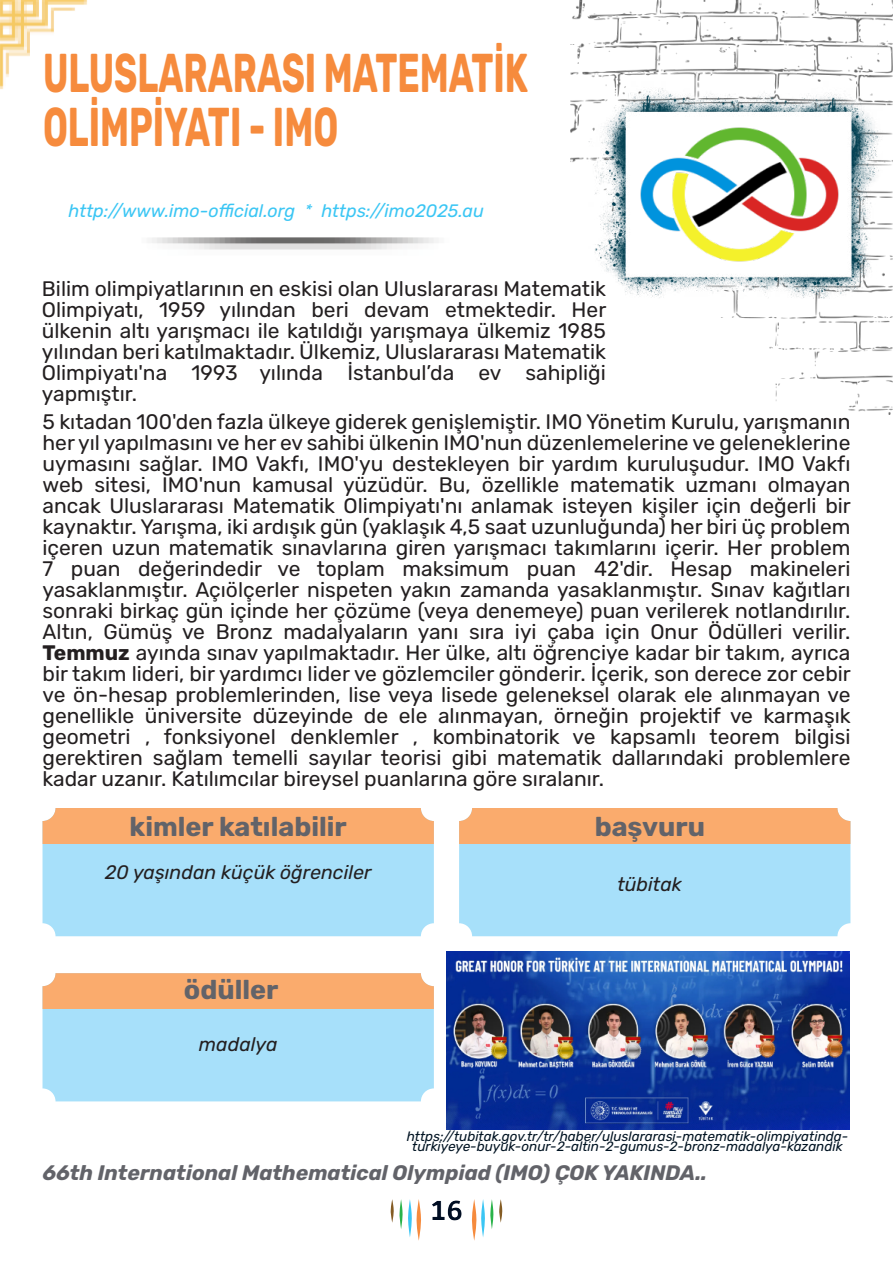
<style>
.page{position:relative;width:893px;height:1263px;background:#fff}
.page>*{position:absolute;margin:0;border:0;box-sizing:border-box;transform-origin:0 0}
.t1{font:700 54.6px/54.2px "Rubik";color:#f68b3d;scale:.64 1}
.t2{font:700 30px "Dubai";color:#000e23}
.t3{font:700 27px "Rubik";color:#626369}
.t4{font:21px/21px "Rubik";color:#231f20;text-align:justify}
.t5{font:italic 700 21px "Rubik";color:#626369}
.t6{font:italic 19.5px "Rubik";color:#231f20}
.t7{font:italic 18px "Rubik";color:#3bc6f4}
.t8{font:italic 13.5px/10.5px "Rubik";color:#001322;text-align:center}
.s1{font-weight:700}
</style>
<div class="page">
<svg style="left:391px;top:1199px;width:30px;height:42px"></svg>
<svg style="left:472px;top:1199px;width:21px;height:42px"></svg>
<svg style="left:499px;top:1199px;width:3px;height:24px"></svg>
<img style="left:571px;top:0;width:322px;height:415px">
<img style="left:589px;top:81px;width:295px;height:218px">
<img style="left:151px;top:237px;width:287px;height:13px">
<img style="left:0;top:0;width:87px;height:89px">
<img style="left:446px;top:952px;width:404px;height:177px">
<div style="left:43px;top:808px;width:391px;height:128px;background:#a7e0fa;border-radius:13px"></div>
<div style="left:43px;top:808px;width:391px;height:36px;background:#faab6d"></div>
<div style="left:43px;top:973px;width:391px;height:128px;background:#a7e0fa;border-radius:13px"></div>
<div style="left:43px;top:973px;width:391px;height:36px;background:#faab6d"></div>
<div style="left:459px;top:808px;width:391px;height:128px;background:#a7e0fa;border-radius:13px"></div>
<div style="left:459px;top:808px;width:391px;height:36px;background:#faab6d"></div>
<img style="left:639px;top:125px;width:201px;height:139px">
<h1 class="t1" style="left:43px;top:47px;width:759px">ULUSLARARASI MATEMATİK<br>OLİMPİYATI - IMO</h1>
<p class="t7" style="left:69px;top:201px;width:417px">http://www.imo-official.org * https://imo2025.au</p>
<p class="t4" style="left:42px;top:278px;width:566px">Bilim olimpiyatlarının en eskisi olan Uluslararası Matematik Olimpiyatı, 1959 yılından beri devam etmektedir. Her ülkenin altı yarışmacı ile katıldığı yarışmaya ülkemiz 1985 yılından beri katılmaktadır. Ülkemiz, Uluslararası Matematik Olimpiyatı'na 1993 yılında İstanbul’da ev sahipliği yapmıştır.</p>
<p class="t4" style="left:43px;top:412px;width:810px">5 kıtadan 100'den fazla ülkeye giderek genişlemiştir. IMO Yönetim Kurulu, yarışmanın her yıl yapılmasını ve her ev sahibi ülkenin IMO'nun düzenlemelerine ve geleneklerine uymasını sağlar. IMO Vakfı, IMO'yu destekleyen bir yardım kuruluşudur. IMO Vakfı web sitesi, IMO'nun kamusal yüzüdür. Bu, özellikle matematik uzmanı olmayan ancak Uluslararası Matematik Olimpiyatı'nı anlamak isteyen kişiler için değerli bir kaynaktır. Yarışma, iki ardışık gün (yaklaşık 4,5 saat uzunluğunda) her biri üç problem içeren uzun matematik sınavlarına giren yarışmacı takımlarını içerir. Her problem 7 puan değerindedir ve toplam maksimum puan 42'dir. Hesap makineleri yasaklanmıştır. Açıölçerler nispeten yakın zamanda yasaklanmıştır. Sınav kağıtları sonraki birkaç gün içinde her çözüme (veya denemeye) puan verilerek notlandırılır.<br>Altın, Gümüş ve Bronz madalyaların yanı sıra iyi çaba için Onur Ödülleri verilir.<br><span class="s1">Temmuz</span> ayında sınav yapılmaktadır. Her ülke, altı öğrenciye kadar bir takım, ayrıca bir takım lideri, bir yardımcı lider ve gözlemciler gönderir. İçerik, son derece zor cebir ve ön-hesap problemlerinden, lise veya lisede geleneksel olarak ele alınmayan ve genellikle üniversite düzeyinde de ele alınmayan, örneğin projektif ve karmaşık geometri , fonksiyonel denklemler , kombinatorik ve kapsamlı teorem bilgisi gerektiren sağlam temelli sayılar teorisi gibi matematik dallarındaki problemlere kadar uzanır. Katılımcılar bireysel puanlarına göre sıralanır.</p>
<p class="t3" style="left:130px;top:810px;width:219px">kimler katılabilir</p>
<p class="t6" style="left:105px;top:861px;width:268px">20 yaşından küçük öğrenciler</p>
<p class="t3" style="left:595px;top:810px;width:112px">başvuru</p>
<p class="t6" style="left:617px;top:874px;width:66px">tübitak</p>
<p class="t3" style="left:184px;top:974px;width:96px">ödüller</p>
<p class="t6" style="left:199px;top:1033px;width:80px">madalya</p>
<p class="t8" style="left:407px;top:1131px;width:443px">https://tubitak.gov.tr/tr/haber/uluslararasi-matematik-olimpiyatinda&shy;turkiyeye-buyuk-onur-2-altin-2-gumus-2-bronz-madalya-kazandik</p>
<p class="t5" style="left:43px;top:1161px;width:666px">66th International Mathematical Olympiad (IMO) ÇOK YAKINDA..</p>
<h2 class="t2" style="left:430px;top:1192px;width:34px">16</h2>
</div>
